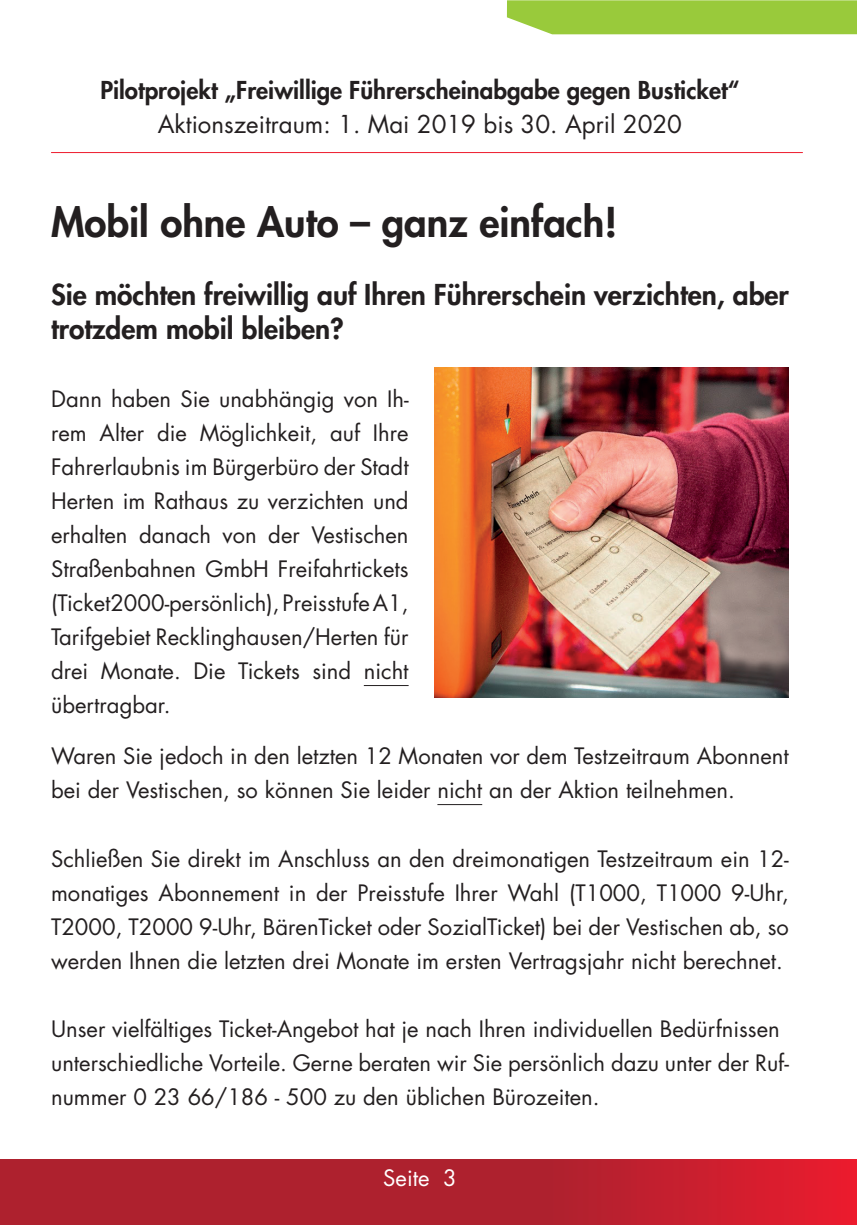
<style>
.page{position:relative;width:857px;height:1225px;background:#fff}
.page>*{position:absolute;margin:0;border:0;box-sizing:border-box;transform-origin:0 0}
.t1{font:800 40px "Futura LT";color:#231f20}
.t2{font:800 28px/34px "Futura LT";color:#231f20}
.t3{font:800 24px "Futura LT";color:#231f20}
.t4{font:24px "Futura";color:#231f20}
.t5{font:22px/34px "Futura";color:#231f20;text-align:justify}
.t6{font:22px "Futura";color:#fff}
</style>
<div class="page">
<hr style="left:363px;top:685px;width:45px;height:1px;background:#231f20">
<hr style="left:437px;top:804px;width:45px;height:1px;background:#231f20">
<img style="left:434px;top:367px;width:354px;height:330px">
<hr style="left:51px;top:152px;width:751px;height:1px;background:#ee1b2d">
<svg style="left:0;top:1159px;width:856px;height:66px;background:#b8202e"></svg>
<div style="left:506px;top:0;width:350px;height:34px;background:#99ca3b"></div>
<p class="t3" style="left:100px;top:74px;width:640px">Pilotprojekt „Freiwillige Führerscheinabgabe gegen Busticket“</p>
<p class="t4" style="left:158px;top:107px;width:525px">Aktionszeitraum: 1. Mai 2019 bis 30. April 2020</p>
<h1 class="t1" style="left:51px;top:196px;width:567px">Mobil ohne Auto – ganz einfach!</h1>
<p class="t2" style="left:51px;top:277px;width:738px">Sie möchten freiwillig auf Ihren Führerschein verzichten, aber trotzdem mobil bleiben?</p>
<p class="t5" style="left:51px;top:382px;width:359px">Dann haben Sie unabhängig von Ih&shy;rem Alter die Möglichkeit, auf Ihre Fahrerlaubnis im Bürgerbüro der Stadt Herten im Rathaus zu verzichten und erhalten danach von der Vestischen Straßenbahnen GmbH Freifahrtickets (Ticket2000-persönlich), Preisstufe A1, Tarifgebiet Recklinghausen/Herten für drei Monate. Die Tickets sind nicht übertragbar.</p>
<p class="t5" style="left:51px;top:739px;width:738px">Waren Sie jedoch in den letzten 12 Monaten vor dem Testzeitraum Abonnent bei der Vestischen, so können Sie leider nicht an der Aktion teilnehmen.</p>
<p class="t5" style="left:51px;top:841px;width:739px">Schließen Sie direkt im Anschluss an den dreimonatigen Testzeitraum ein 12- monatiges Abonnement in der Preisstufe Ihrer Wahl (T1000, T1000 9-Uhr, T2000, T2000 9-Uhr, BärenTicket oder SozialTicket) bei der Vestischen ab, so werden Ihnen die letzten drei Monate im ersten Vertragsjahr nicht berechnet.</p>
<p class="t5" style="left:51px;top:1011px;width:739px;text-align:left">Unser vielfältiges Ticket-Angebot hat je nach Ihren individuellen Bedürfnissen unterschiedliche Vorteile. Gerne beraten wir Sie persönlich dazu unter der Ruf&shy;nummer 0 23 66/186 - 500 zu den üblichen Bürozeiten.</p>
<p class="t6" style="left:383px;top:1163px;width:75px">Seite 3</p>
</div>
